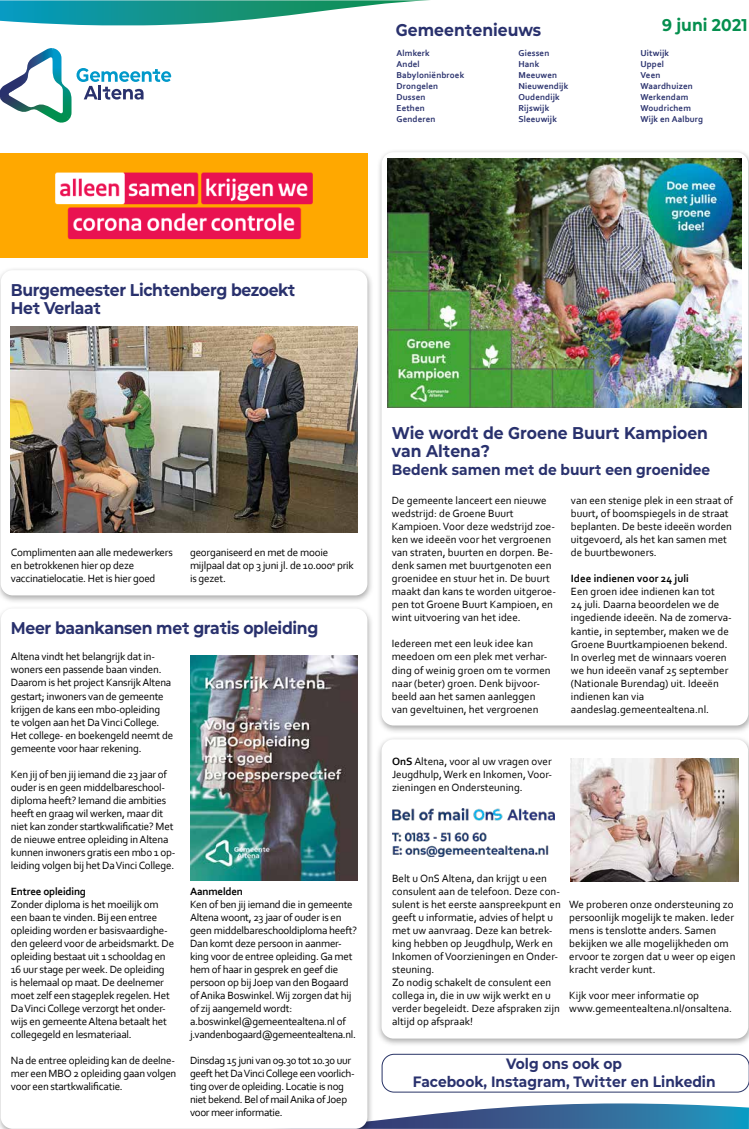
<style>
.page{position:relative;width:749px;height:1129px;background:#fff}
.page>*{position:absolute;margin:0;border:0;box-sizing:border-box;transform-origin:0 0}
.t1{font:700 17px/18px "Mont Altena";letter-spacing:-.02em;color:#29316d}
.t2{font:700 17px/18px "Mont Altena";color:#29316d}
.t3{font:700 17px "Mont Altena";color:#058f4e}
.t4{font:700 15px/18px "Mont Altena";color:#29316d;text-align:center}
.t5{font:11px/13px "Corbel";letter-spacing:-.02em;color:#000}
.t6{font:11px/13px "Corbel";color:#000}
.t7{font:700 11px "Corbel";letter-spacing:-.02em;color:#000}
.t8{font:700 11px "Corbel";color:#000}
.t9{font:700 9px/11px "Corbel";letter-spacing:.015em;color:#29316d}
.s1{font-weight:700}
</style>
<div class="page">
<svg style="left:0;top:48px;width:171px;height:75px"></svg>
<svg style="left:0;top:0;width:430px;height:25px"></svg>
<img style="left:0;top:153px;width:367px;height:104px">
<div style="left:0;top:267px;width:374px;height:337px;background:#000;opacity:.34"></div>
<div style="left:1px;top:270px;width:366px;height:325px;background:#fff;border-radius:12px"></div>
<svg style="left:374px;top:1053px;width:374px;height:75px"></svg>
<img style="left:11px;top:326px;width:346px;height:206px">
<div style="left:0;top:605px;width:374px;height:523px;background:#000;opacity:.34"></div>
<div style="left:1px;top:608px;width:366px;height:520px;background:#fff;border-radius:12px"></div>
<img style="left:190px;top:655px;width:167px;height:224px">
<div style="left:376px;top:149px;width:372px;height:585px;background:#000;opacity:.34"></div>
<div style="left:381px;top:152px;width:367px;height:573px;background:#fff;border-radius:12px"></div>
<img style="left:388px;top:158px;width:353px;height:249px">
<div style="left:376px;top:736px;width:372px;height:311px;background:#000;opacity:.34"></div>
<div style="left:381px;top:739px;width:367px;height:299px;background:#fff;border-radius:12px"></div>
<img style="left:570px;top:758px;width:168px;height:123px">
<img style="left:392px;top:808px;width:162px;height:48px">
<h1 class="t2" style="left:395px;top:20px;width:147px">Gemeentenieuws</h1>
<h1 class="t3" style="left:662px;top:12px;width:87px">9 juni 2021</h1>
<p class="t9" style="left:396px;top:48px;width:69px">Almkerk<br>Andel<br>Babyloniënbroek<br>Drongelen<br>Dussen<br>Eethen<br>Genderen</p>
<p class="t9" style="left:518px;top:48px;width:51px">Giessen<br>Hank<br>Meeuwen<br>Nieuwendijk<br>Oudendijk<br>Rijswijk<br>Sleeuwijk</p>
<p class="t9" style="left:640px;top:48px;width:64px">Uitwijk<br>Uppel<br>Veen<br>Waardhuizen<br>Werkendam<br>Woudrichem<br>Wijk en Aalburg</p>
<h1 class="t1" style="left:11px;top:280px;width:286px">Burgemeester Lichtenberg bezoekt<br>Het Verlaat</h1>
<p class="t5" style="left:11px;top:546px;width:163px">Complimenten aan alle medewerkers en betrokkenen hier op deze vaccinatielocatie. Het is hier goed</p>
<p class="t5" style="left:190px;top:546px;width:165px">georganiseerd en met de mooie mijlpaal dat op 3 juni jl. de 10.000<sup>e</sup> prik is gezet.</p>
<h1 class="t1" style="left:11px;top:618px;width:309px">Meer baankansen met gratis opleiding</h1>
<p class="t5" style="left:11px;top:650px;width:164px">Altena vindt het belangrijk dat in&shy;woners een passende baan vinden.<br>Daarom is het project Kansrijk Altena gestart; inwoners van de gemeente krijgen de kans een mbo-opleiding<br>te volgen aan het Da Vinci College.<br>Het college- en boekengeld neemt de gemeente voor haar rekening.</p>
<p class="t5" style="left:11px;top:767px;width:166px">Ken jij of ben jij iemand die 23 jaar of ouder is en geen middelbareschool&shy;diploma heeft? Iemand die ambities heeft en graag wil werken, maar dit niet kan zonder startkwalificatie? Met de nieuwe entree opleiding in Altena kunnen inwoners gratis een mbo 1 op&shy;leiding volgen bij het Da Vinci College.</p>
<p class="t7" style="left:11px;top:884px;width:76px">Entree opleiding</p>
<p class="t5" style="left:11px;top:897px;width:165px">Zonder diploma is het moeilijk om een baan te vinden. Bij een entree opleiding worden er basisvaardighe&shy;den geleerd voor de arbeidsmarkt. De opleiding bestaat uit 1 schooldag en 16 uur stage per week. De opleiding is helemaal op maat. De deelnemer moet zelf een stageplek regelen. Het Da Vinci College verzorgt het onder&shy;wijs en gemeente Altena betaalt het collegegeld en lesmateriaal.</p>
<p class="t5" style="left:11px;top:1053px;width:167px">Na de entree opleiding kan de deelne&shy;mer een MBO 2 opleiding gaan volgen voor een startkwalificatie.</p>
<p class="t7" style="left:190px;top:884px;width:54px">Aanmelden</p>
<p class="t5" style="left:190px;top:897px;width:168px">Ken of ben jij iemand die in gemeente Altena woont, 23 jaar of ouder is en geen middelbareschooldiploma heeft?<br>Dan komt deze persoon in aanmer&shy;king voor de entree opleiding. Ga met hem of haar in gesprek en geef die persoon op bij Joep van den Bogaard of Anika Boswinkel. Wij zorgen dat hij of zij aangemeld wordt: a.boswinkel@gemeentealtena.nl of j.vandenbogaard@gemeentealtena.nl.</p>
<p class="t5" style="left:190px;top:1053px;width:166px">Dinsdag 15 juni van 09.30 tot 10.30 uur geeft het Da Vinci College een voorlich&shy;ting over de opleiding. Locatie is nog niet bekend. Bel of mail Anika of Joep voor meer informatie.</p>
<h1 class="t2" style="left:391px;top:423px;width:317px">Wie wordt de Groene Buurt Kampioen van Altena?</h1>
<h2 class="t4" style="left:391px;top:460px;width:320px">Bedenk samen met de buurt een groenidee</h2>
<p class="t6" style="left:391px;top:494px;width:166px">De gemeente lanceert een nieuwe wedstrijd: de Groene Buurt<br>Kampioen. Voor deze wedstrijd zoe&shy;ken we ideeën voor het vergroenen van straten, buurten en dorpen. Be&shy;denk samen met buurtgenoten een groenidee en stuur het in. De buurt maakt dan kans te worden uitgeroe&shy;pen tot Groene Buurt Kampioen, en wint uitvoering van het idee.</p>
<p class="t6" style="left:391px;top:637px;width:160px">Iedereen met een leuk idee kan meedoen om een plek met verhar&shy;ding of weinig groen om te vormen naar (beter) groen. Denk bijvoor&shy;beeld aan het samen aanleggen van geveltuinen, het vergroenen</p>
<p class="t6" style="left:570px;top:494px;width:164px">van een stenige plek in een straat of buurt, of boomspiegels in de straat beplanten. De beste ideeën worden uitgevoerd, als het kan samen met de buurtbewoners.</p>
<p class="t8" style="left:570px;top:572px;width:119px">Idee indienen voor 24 juli</p>
<p class="t6" style="left:570px;top:585px;width:162px">Een groen idee indienen kan tot<br>24 juli. Daarna beoordelen we de ingediende ideeën. Na de zomerva&shy;kantie, in september, maken we de<br>Groene Buurtkampioenen bekend.<br>In overleg met de winnaars voeren we hun ideeën vanaf 25 september (Nationale Burendag) uit. Ideeën indienen kan via aandeslag.gemeentealtena.nl.</p>
<p class="t5" style="left:392px;top:754px;width:161px;text-align:justify"><span class="s1">OnS</span> Altena, voor al uw vragen over Jeugdhulp, Werk en Inkomen, Voor&shy;zieningen en Ondersteuning.</p>
<p class="t6" style="left:392px;top:871px;width:170px">Belt u OnS Altena, dan krijgt u een consulent aan de telefoon. Deze con&shy;sulent is het eerste aanspreekpunt en geeft u informatie, advies of helpt u met uw aanvraag. Deze kan betrek&shy;king hebben op Jeugdhulp, Werk en<br>Inkomen of Voorzieningen en Onder&shy;steuning.<br>Zo nodig schakelt de consulent een collega in, die in uw wijk werkt en u verder begeleidt. Deze afspraken zijn altijd op afspraak!</p>
<p class="t6" style="left:569px;top:897px;width:168px">We proberen onze ondersteuning zo persoonlijk mogelijk te maken. Ieder mens is tenslotte anders. Samen bekijken we alle mogelijkheden om ervoor te zorgen dat u weer op eigen kracht verder kunt.</p>
<p class="t6" style="left:569px;top:988px;width:164px">Kijk voor meer informatie op www.gemeentealtena.nl/onsaltena.</p>
<h2 class="t4" style="left:412px;top:1053px;width:304px">Volg ons ook op<br>Facebook, Instagram, Twitter en Linkedin</h2>
</div>
